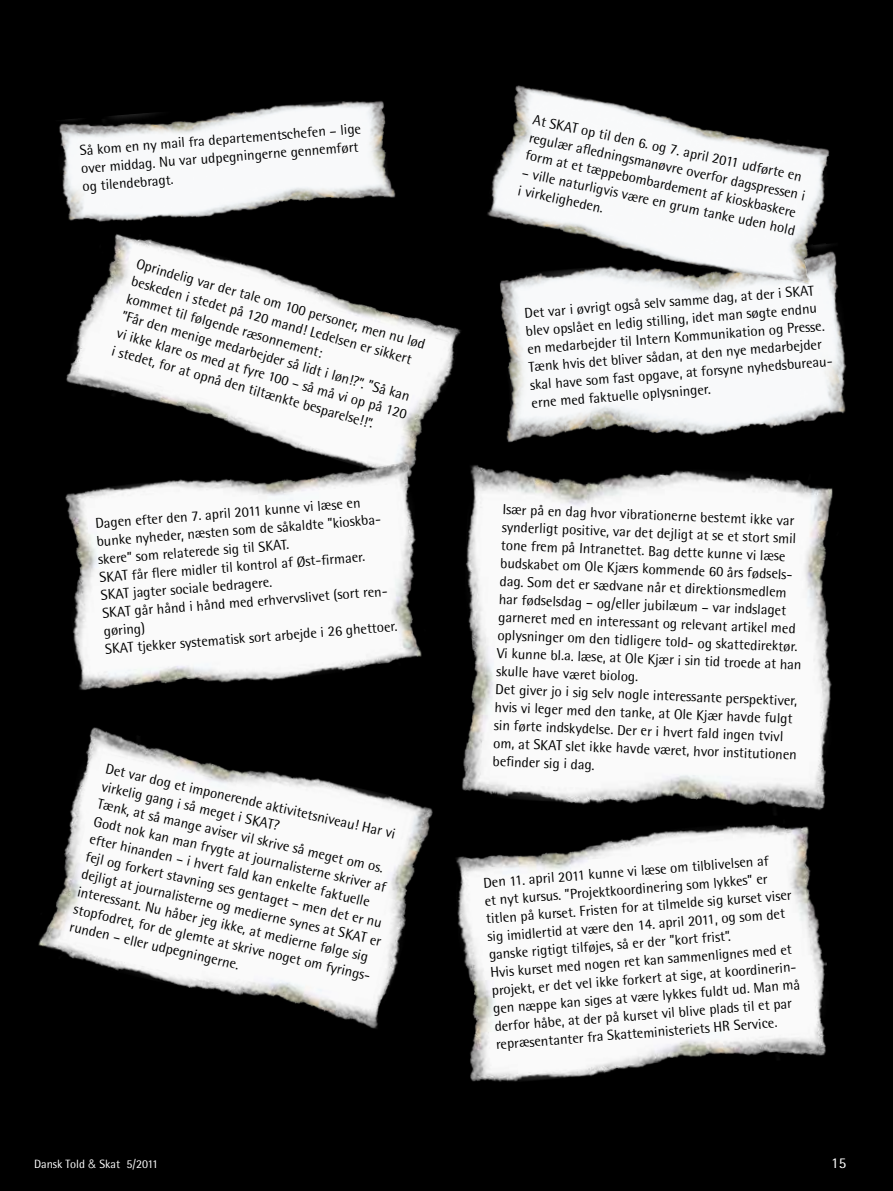
<style>
.page{position:relative;width:893px;height:1191px;background:#000}
.page>*{position:absolute;margin:0;border:0;box-sizing:border-box;transform-origin:0 0}
.t1{font:15px "Rotis Semi Sans";color:#fff}
.t2{font:14.4px/18px "Rotis Semi Sans";color:#000}
.t3{font:12px "Rotis Semi Sans";color:#fff}
.s1{font-family:"Helvetica";font-weight:300}
</style>
<div class="page">
<img style="left:66px;top:234px;width:395px;height:223px">
<img style="left:59px;top:101px;width:337px;height:121px">
<img style="left:454px;top:456px;width:379px;height:359px">
<img style="left:487px;top:293px;width:360px;height:165px">
<img style="left:65px;top:457px;width:357px;height:233px">
<img style="left:456px;top:824px;width:371px;height:258px">
<img style="left:38px;top:727px;width:395px;height:302px">
<img style="left:487px;top:85px;width:351px;height:208px">
<p class="t2" style="left:79px;top:140px;width:284px;line-height:18.5px;rotate:-4deg">Så kom en ny mail fra departementschefen – lige over middag. Nu var udpegningerne gennemført og tilendebragt.</p>
<p class="t2" style="left:139px;top:254px;width:303px;rotate:16deg">Oprindelig var der tale om 100 personer, men nu lød beskeden i stedet på 120 mand! Ledelsen er sikkert kommet til følgende ræsonnement:<br>”Får den menige medarbejder så lidt i løn!?”. ”Så kan vi ikke klare os med at fyre 100 – så må vi op på 120 i stedet, for at opnå den tiltænkte besparelse!!”.</p>
<p class="t2" style="left:95px;top:513px;width:290px;rotate:-4deg">Dagen efter den 7. april 2011 kunne vi læse en bunke nyheder, næsten som de såkaldte ”kioskba&shy;skere” som relaterede sig til SKAT.<br>SKAT får fl ere midler til kontrol af Øst-fi rmaer.<br>SKAT jagter sociale bedragere.<br>SKAT går hånd i hånd med erhvervslivet (sort ren-</p>
<p class="t2" style="left:103px;top:622px;width:295px;line-height:17px;rotate:-4deg">gøring)<br>SKAT tjekker systematisk sort arbejde i 26 ghettoer.</p>
<p class="t2" style="left:108px;top:758px;width:309px;rotate:13deg">Det var dog et imponerende aktivitetsniveau! Har vi virkelig gang i så meget i SKAT?<br>Tænk, at så mange aviser vil skrive så meget om os.<br>Godt nok kan man frygte at journalisterne skriver af efter hinanden – i hvert fald kan enkelte faktuelle fejl og forkert stavning ses gentaget – men det er nu dejligt at journalisterne og medierne synes at SKAT er interessant. Nu håber jeg ikke, at medierne følge sig stopfodret, for de glemte at skrive noget om fyrings&shy;runden – eller udpegningerne.</p>
<p class="t2" style="left:535px;top:110px;width:283px;rotate:12deg">At SKAT op til den 6. og 7. april 2011 udførte en regulær afl edningsmanøvre overfor dagspressen i form at et tæppebombardement af kioskbaskere</p>
<p class="t2" style="left:524px;top:163px;width:281px;rotate:12deg">– ville naturligvis være en grum tanke uden hold i virkeligheden.</p>
<p class="t2" style="left:524px;top:303px;width:307px;rotate:-4deg">Det var i øvrigt også selv samme dag, at der i SKAT blev opslået en ledig stilling, idet man søgte endnu en medarbejder til Intern Kommunikation og Presse.<br>Tænk hvis det bliver sådan, at den nye medarbejder skal have som fast opgave, at forsyne nyhedsbureau&shy;erne med faktuelle oplysninger.</p>
<p class="t2" style="left:502px;top:500px;width:307px;rotate:2deg">Især på en dag hvor vibrationerne bestemt ikke var synderligt positive, var det dejligt at se et stort smil tone frem på Intranettet. Bag dette kunne vi læse budskabet om Ole Kjærs kommende 60 års fødsels&shy;dag. Som det er sædvane når et direktionsmedlem har fødselsdag – og/eller jubilæum – var indslaget garneret med en interessant og relevant artikel med oplysninger om den tidligere told- og skattedirektør.<br>Vi kunne bl.a. læse, at Ole Kjær i sin tid troede at han skulle have været biolog.<br>Det giver jo i sig selv nogle interessante perspektiver, hvis vi leger med den tanke, at Ole Kjær havde fulgt sin førte indskydelse. Der er i hvert fald ingen tvivl om, at SKAT slet ikke havde været, hvor institutionen befi nder sig i dag.</p>
<p class="t2" style="left:483px;top:872px;width:310px;rotate:-4deg">Den 11. april 2011 kunne vi læse om tilblivelsen af<br>et nyt kursus. ”Projektkoordinering som lykkes” er titlen på kurset. Fristen for at tilmelde sig kurset viser sig imidlertid at være den 14. april 2011, og som det ganske rigtigt tilføjes, så er der ”kort frist”.<br>Hvis kurset med nogen ret kan sammenlignes med et projekt, er det vel ikke forkert at sige, at koordinerin&shy;gen næppe kan siges at være lykkes fuldt ud. Man må derfor håbe, at der på kurset vil blive plads til et par repræsentanter fra Skatteministeriets HR Service.</p>
<p class="t3" style="left:34px;top:1157px;width:126px">Dansk Told <span class="s1">&amp;</span> Skat 5/2011</p>
<p class="t1" style="left:831px;top:1154px;width:17px">15</p>
</div>
